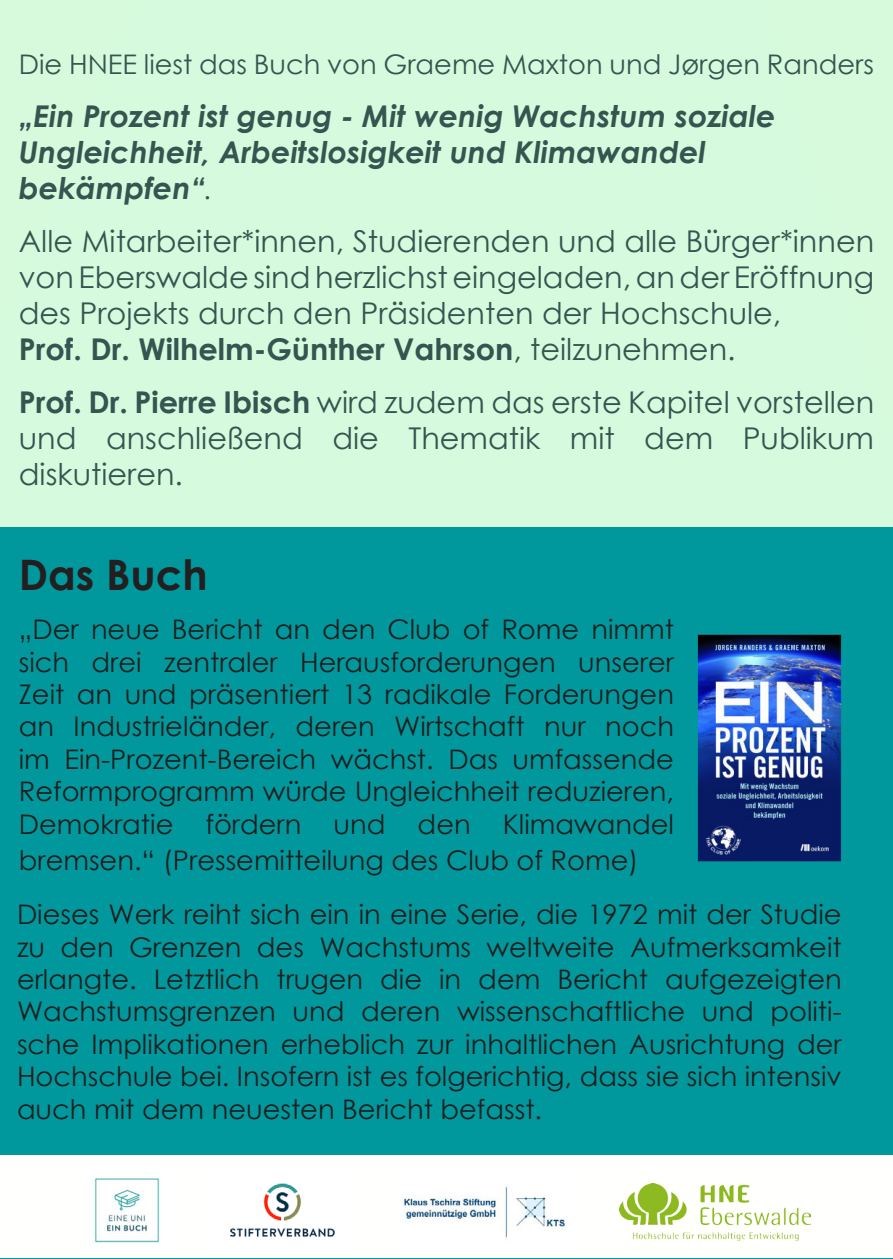
<style>
.page{position:relative;width:893px;height:1259px;background:#00989c}
.page>*{position:absolute;margin:0;border:0;box-sizing:border-box;transform-origin:0 0}
.t1{font:700 42px "Century Gothic";color:#231f20}
.t2{font:30px/36px "Century Gothic";color:#365450}
.t3{font:italic 700 30px/36px "Century Gothic";color:#365450}
.t4{font:27px/32.4px "Century Gothic";color:#231f20;text-align:justify}
.t5{font:27px "Century Gothic";color:#365450}
.s1{font-weight:400;font-size:27px}
.s2{font-weight:700}
</style>
<div class="page">
<div style="left:0;top:0;width:893px;height:526px;background:#d6fadd"></div>
<div style="left:0;top:1154px;width:893px;height:103px;background:#fffffd"></div>
<img style="left:402px;top:1186px;width:163px;height:52px">
<img style="left:230px;top:1183px;width:105px;height:54px">
<img style="left:94px;top:1178px;width:66px;height:65px">
<img style="left:620px;top:1183px;width:190px;height:57px">
<img style="left:699px;top:636px;width:141px;height:224px">
<div style="left:697px;top:634px;width:145px;height:228px;border:1px solid #00989c"></div>
<p class="t5" style="left:19px;top:45px;width:857px">Die HNEE liest das Buch von Graeme Maxton und Jørgen Randers</p>
<p class="t3" style="left:19px;top:96px;width:758px">„Ein Prozent ist genug - Mit wenig Wachstum soziale<br>Ungleichheit, Arbeitslosigkeit und Klimawandel bekämpfen“<span class="s1">.</span></p>
<p class="t2" style="left:19px;top:222px;width:857px">Alle Mitarbeiter*innen, Studierenden und alle Bürger*innen von Eberswalde sind herzlichst eingeladen, an der Eröffnung des Projekts durch den Präsidenten der Hochschule,<br><span class="s2">Prof. Dr. Wilhelm-Günther Vahrson</span>, teilzunehmen.</p>
<p class="t2" style="left:19px;top:383px;width:857px;text-align:justify"><span class="s2">Prof. Dr. Pierre Ibisch</span> wird zudem das erste Kapitel vorstellen und anschließend die Thematik mit dem Publikum diskutieren.</p>
<h1 class="t1" style="left:19px;top:542px;width:190px">Das Buch</h1>
<p class="t4" style="left:19px;top:613px;width:657px">„Der neue Bericht an den Club of Rome nimmt sich drei zentraler Herausforderungen unserer Zeit an und präsentiert 13 radikale Forderungen an Industrieländer, deren Wirtschaft nur noch im Ein-Prozent-Bereich wächst. Das umfassende Reformprogramm würde Ungleichheit reduzieren, Demokratie fördern und den Klimawandel</p>
<p class="t4" style="left:17px;top:832px;width:826px;line-height:54.6px">bremsen.“ (Pressemitteilung des Club of Rome)<br>Dieses Werk reiht sich ein in eine Serie, die 1972 mit der Studie</p>
<p class="t4" style="left:17px;top:930px;width:826px">zu den Grenzen des Wachstums weltweite Aufmerksamkeit erlangte. Letztlich trugen die in dem Bericht aufgezeigten Wachstumsgrenzen und deren wissenschaftliche und politi&shy;sche Implikationen erheblich zur inhaltlichen Ausrichtung der Hochschule bei. Insofern ist es folgerichtig, dass sie sich intensiv auch mit dem neuesten Bericht befasst.</p>
</div>
